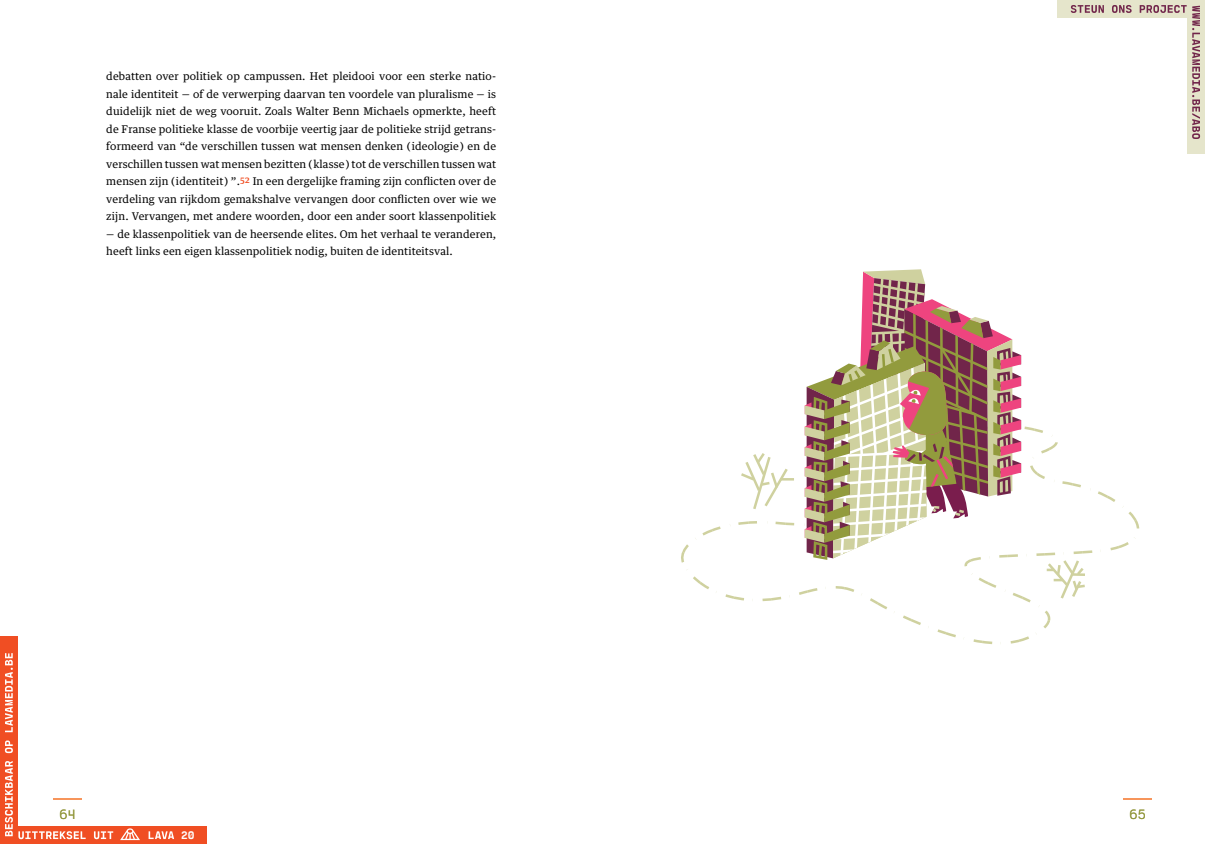
<style>
.page{position:relative;width:1205px;height:844px;background:#fff}
.page>*{position:absolute;margin:0;border:0;box-sizing:border-box;transform-origin:0 0}
.t1{font:300 13.75px "Gosha Sans";color:#92973c}
.t2{font:800 11px "Cartograph Mono CF";color:#fff}
.t3{font:10.62px/17.5px "Guardian Text Egyp";letter-spacing:.01em;color:#000;text-align:justify}
</style>
<div class="page">
<svg style="left:681px;top:423px;width:459px;height:222px"></svg>
<svg style="left:738px;top:450px;width:56px;height:62px"></svg>
<svg style="left:805px;top:269px;width:216px;height:292px"></svg>
<svg style="left:1045px;top:557px;width:42px;height:44px"></svg>
<svg style="left:1123px;top:798px;width:29px;height:1px"></svg>
<div style="left:1057px;top:0;width:148px;height:18px;background:#e5e5cb"></div>
<div style="left:1187px;top:0;width:18px;height:154px;background:#e5e5cb"></div>
<div style="left:0;top:826px;width:207px;height:17px;background:#f04e23"></div>
<div style="left:0;top:636px;width:18px;height:207px;background:#f04e23"></div>
<svg style="left:5px;top:653px;width:169px;height:186px"></svg>
<svg style="left:1071px;top:5px;width:115px;height:8px"></svg>
<svg style="left:1192px;top:6px;width:8px;height:133px"></svg>
<p class="t3" style="left:106px;top:66px;width:391px">debatten over politiek op campussen. Het pleidooi voor een sterke natio&shy;nale identiteit — of de verwerping daarvan ten voordele van pluralisme — is duidelijk niet de weg vooruit. Zoals Walter Benn Michaels opmerkte, heeft de Franse politieke klasse de voorbije veertig jaar de politieke strijd getrans&shy;formeerd van “de verschillen tussen wat mensen denken ( ideologie ) en de verschillen tussen wat mensen bezitten ( klasse ) tot de verschillen tussen wat mensen zijn ( identiteit ) ”.<sup>52</sup> In een dergelijke framing zijn conflicten over de verdeling van rijkdom gemakshalve vervangen door conflicten over wie we zijn. Vervangen, met andere woorden, door een ander soort klassenpolitiek</p>
<p class="t3" style="left:106px;top:224px;width:391px">— de klassenpolitiek van de heersende elites. Om het verhaal te veranderen, heeft links een eigen klassenpolitiek nodig, buiten de identiteitsval.</p>
<p class="t1" style="left:60px;top:804px;width:17px">64</p>
<p class="t1" style="left:1129px;top:804px;width:18px">65</p>
<p class="t2" style="left:181px;top:828px;width:15px">20</p>
</div>
